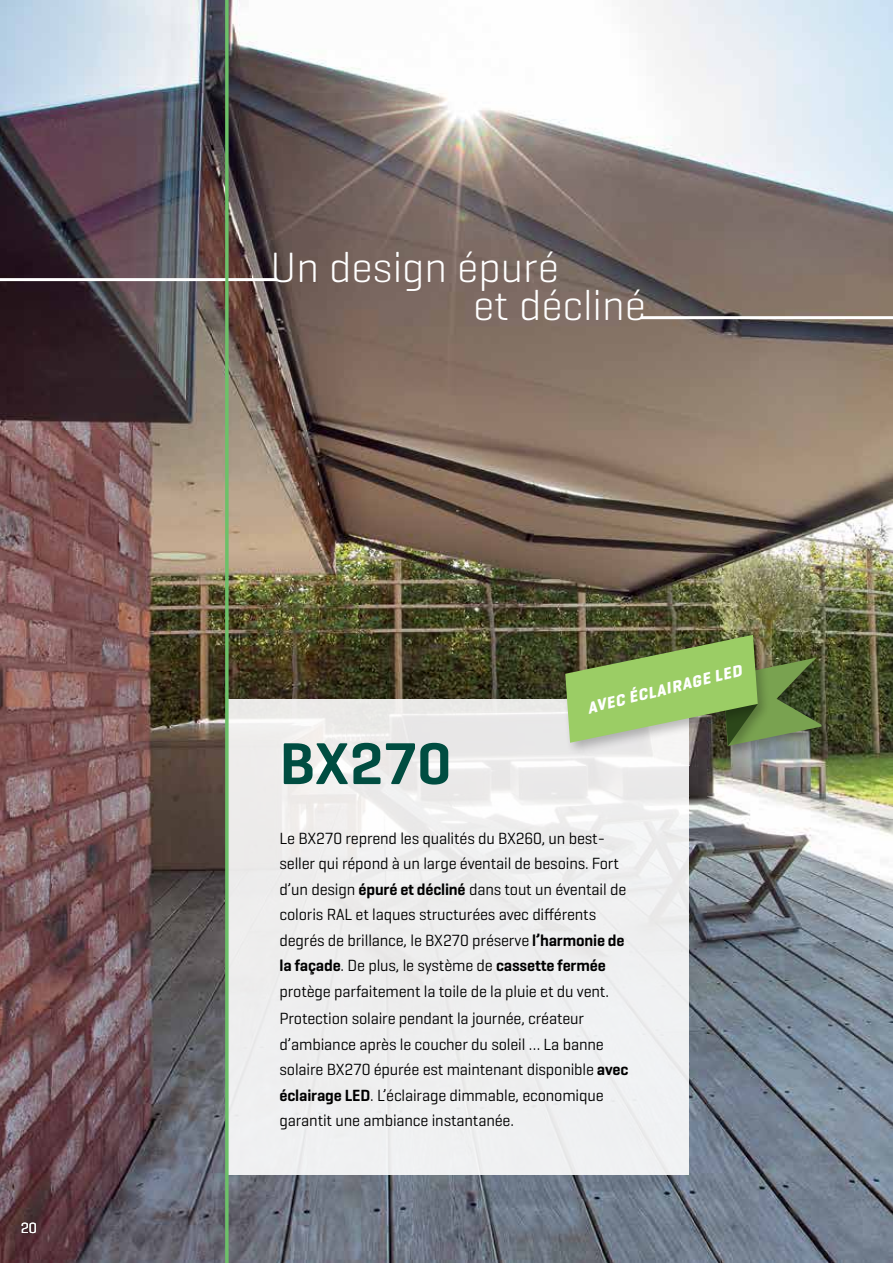
<style>
.page{position:relative;width:893px;height:1263px;background:#fff}
.page>*{position:absolute;margin:0;border:0;box-sizing:border-box;transform-origin:0 0}
.t1{font:600 60px "Geogrotesque";letter-spacing:.005em;color:#004d41}
.t2{font:300 43.2px/37.5px "Geogrotesque";color:#fff}
.t3{font:16.5px/25.5px "Geogrotesque";letter-spacing:-.01em;color:#000}
.t4{font:italic 700 16.5px "Geogrotesque";color:#fff}
.t5{font:15px "Geogrotesque";color:#fff}
.s1{font-weight:600}
</style>
<div class="page">
<img style="left:0;top:0;width:893px;height:1263px">
<div style="left:228px;top:699px;width:461px;height:476px;background:#efefef"></div>
<div style="left:718px;top:654px;width:117px;height:105px;background:#000;opacity:.25"></div>
<div style="left:721px;top:700px;width:49px;height:58px;background:#000;opacity:.25"></div>
<div style="left:561px;top:631px;width:210px;height:125px;background:#000;opacity:.25"></div>
<svg style="left:562px;top:635px;width:261px;height:111px;background:#7e9b58"></svg>
<hr style="left:0;top:278px;width:277px;height:3px;background:#fff">
<hr style="left:641px;top:316px;width:252px;height:3px;background:#fff">
<hr style="left:225px;top:0;width:3px;height:1263px;background:#6dc069">
<p class="t5" style="left:21px;top:1219px;width:18px">20</p>
<h2 class="t2" style="left:473px;top:247px;width:174px;text-indent:-202px">Un design épuré<br>et décliné</h2>
<h1 class="t1" style="left:280px;top:726px;width:173px">BX270</h1>
<p class="t4" style="left:585px;top:698px;width:160px;rotate:-14deg">avec éclairage led</p>
<p class="t3" style="left:280px;top:825px;width:348px">Le BX270 reprend les qualités du BX260, un best&shy;seller qui répond à un large éventail de besoins. Fort d’un design <span class="s1">épuré et décliné</span> dans tout un éventail de coloris RAL et laques structurées avec différents degrés de brillance, le BX270 préserve <span class="s1">l’harmonie de la façade</span>. De plus, le système de <span class="s1">cassette fermée </span>protège parfaitement la toile de la pluie et du vent.</p>
<p class="t3" style="left:280px;top:1005px;width:350px">Protection solaire pendant la journée, créateur d’ambiance après le coucher du soleil … La banne solaire BX270 épurée est maintenant disponible <span class="s1">avec éclairage LED</span>. L’éclairage dimmable, economique garantit une ambiance instantanée.</p>
</div>
